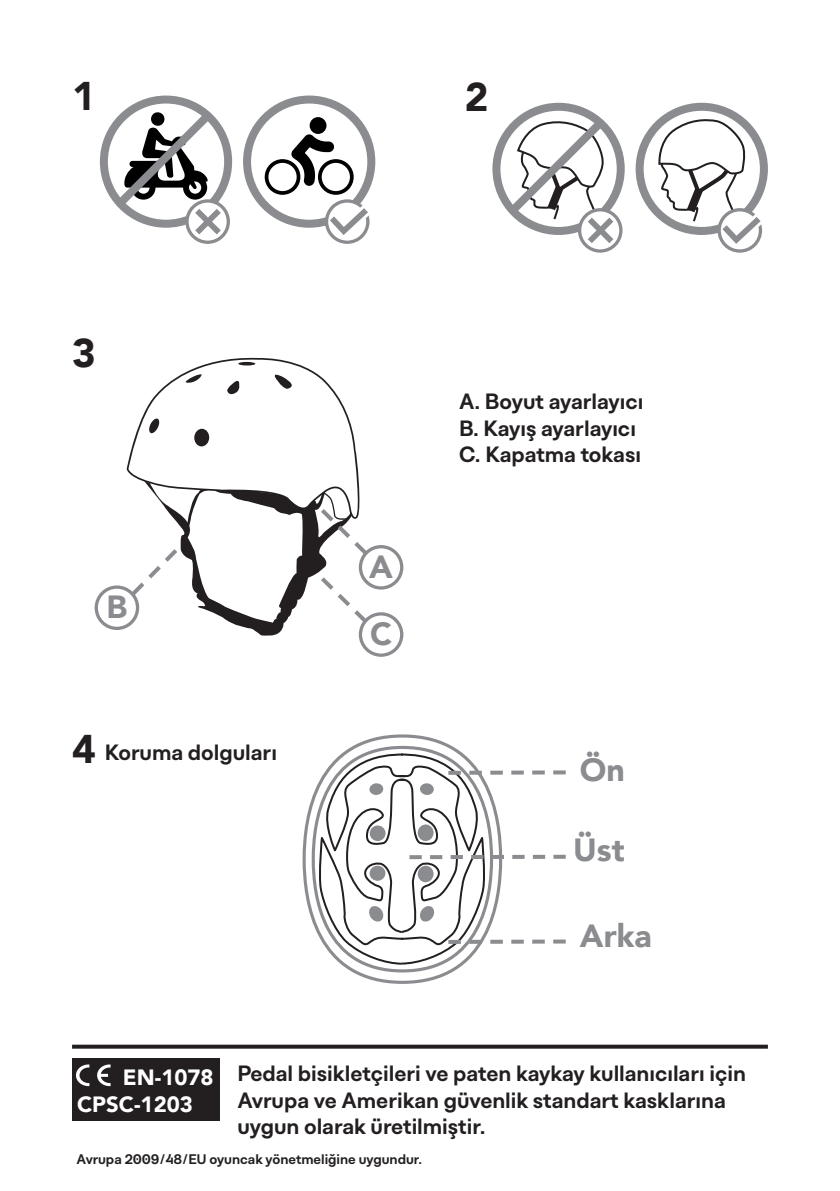
<style>
.page{position:relative;width:840px;height:1191px;background:#fff}
.page>*{position:absolute;margin:0;border:0;box-sizing:border-box;transform-origin:0 0}
.t1{font:900 40px "Avenir";color:#231f20}
.t2{font:900 32px/67.2px "Avenir";color:#8a8c8f}
.t3{font:700 22px/26.4px "Planc";color:#231f20}
.t4{font:900 22px/27.2px "Avenir";color:#fff}
.t5{font:700 13.8px "Planc";color:#231f20}
</style>
<div class="page">
<div style="left:72px;top:1058px;width:147px;height:62px;background:#231f20"></div>
<div style="left:309px;top:117px;width:17px;height:17px;background:#000001;border-radius:50%"></div>
<div style="left:100px;top:96px;width:132px;height:132px;border:8px solid #8a8c8f;border-radius:50%"></div>
<div style="left:243px;top:96px;width:132px;height:132px;border:8px solid #8a8c8f;border-radius:50%"></div>
<div style="left:635px;top:103px;width:132px;height:132px;border:8px solid #8a8c8f;border-radius:50%"></div>
<div style="left:492px;top:103px;width:132px;height:132px;border:8px solid #8a8c8f;border-radius:50%"></div>
<div style="left:185px;top:199px;width:45px;height:45px;border:3px solid #8a8c8f;border-radius:50%"></div>
<svg style="left:108px;top:105px;width:119px;height:135px"></svg>
<div style="left:577px;top:208px;width:45px;height:45px;border:3px solid #8a8c8f;border-radius:50%"></div>
<svg style="left:500px;top:113px;width:119px;height:136px"></svg>
<svg style="left:264px;top:134px;width:112px;height:110px"></svg>
<svg style="left:657px;top:116px;width:111px;height:137px"></svg>
<div style="left:358px;top:545px;width:45px;height:44px;border:3px solid #8a8c8f;border-radius:50%"></div>
<div style="left:358px;top:612px;width:45px;height:45px;border:3px solid #8a8c8f;border-radius:50%"></div>
<div style="left:95px;top:585px;width:44px;height:45px;border:3px solid #8a8c8f;border-radius:50%"></div>
<svg style="left:127px;top:357px;width:244px;height:279px"></svg>
<svg style="left:316px;top:752px;width:249px;height:213px"></svg>
<svg style="left:76px;top:1064px;width:13px;height:22px"></svg>
<svg style="left:97px;top:1064px;width:13px;height:22px"></svg>
<svg style="left:72px;top:1044px;width:695px;height:4px;background:#484445"></svg>
<h1 class="t1" style="left:72px;top:62px;width:25px">1</h1>
<h1 class="t1" style="left:464px;top:62px;width:25px">2</h1>
<h1 class="t1" style="left:72px;top:318px;width:25px">3</h1>
<h2 class="t2" style="left:106px;top:573px;width:22px">B</h2>
<h1 class="t1" style="left:72px;top:715px;width:25px">4</h1>
<p class="t3" style="left:105px;top:739px;width:173px">Koruma dolguları</p>
<h2 class="t2" style="left:369px;top:532px;width:25px">A<br>C</h2>
<p class="t3" style="left:459px;top:388px;width:186px">A. Boyut ayarlayıcı<br>B. Kayış ayarlayıcı<br>C. Kapatma tokası</p>
<h2 class="t2" style="left:579px;top:736px;width:46px">Ön</h2>
<h2 class="t2" style="left:573px;top:815px;width:53px">Üst</h2>
<h2 class="t2" style="left:579px;top:901px;width:73px">Arka</h2>
<p class="t4" style="left:77px;top:1063px;width:138px;text-indent:46px">EN-1078<br>CPSC-1203</p>
<p class="t3" style="left:237px;top:1060px;width:509px">Pedal bisikletçileri ve paten kaykay kullanıcıları için<br>Avrupa ve Amerikan güvenlik standart kasklarına uygun olarak üretilmiştir.</p>
<p class="t5" style="left:77px;top:1150px;width:347px">Avrupa 2009/48/EU oyuncak yönetmeliğine uygundur.</p>
</div>
